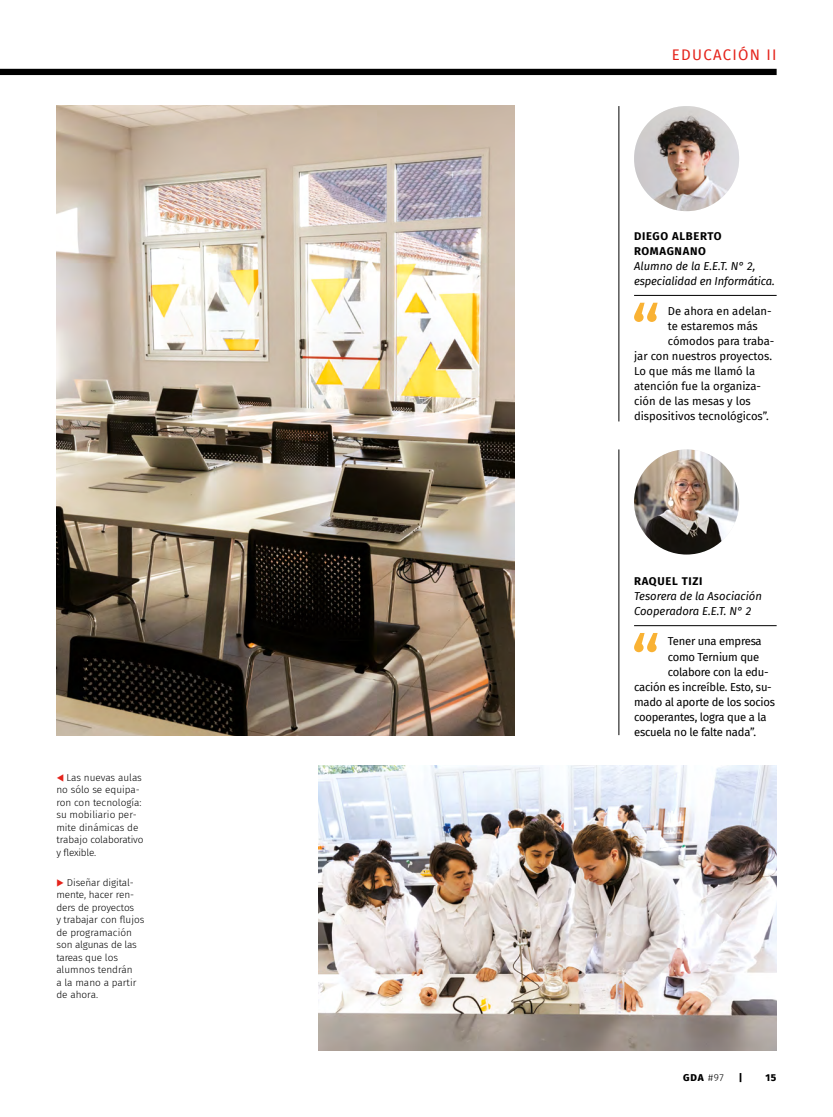
<style>
.page{position:relative;width:833px;height:1117px;background:#fff}
.page>*{position:absolute;margin:0;border:0;box-sizing:border-box;transform-origin:0 0}
.t1{font:73px "Fira Sans";color:#f9b234}
.t2{font:15px "Fira Sans";letter-spacing:.085em;color:#e5231b}
.t3{font:11.25px "Fira Sans";color:#000}
.t4{font:11.25px "Fira Sans";letter-spacing:-.02em;color:#000}
.t5{font:italic 11.25px/15px "Fira Sans";letter-spacing:-.005em;color:#000}
.t6{font:700 11.25px/15px "Fira Sans";letter-spacing:.06em;color:#000}
.t7{font:300 10px/12.5px "Fira Sans";letter-spacing:-.01em;color:#000}
.t8{font:800 10px "Fira Sans";color:#000}
.s1{color:#e5231b}
.s2{font-weight:300}
</style>
<div class="page">
<div style="left:0;top:69px;width:776px;height:6px;background:#000"></div>
<img style="left:56px;top:105px;width:458px;height:630px">
<img style="left:319px;top:765px;width:457px;height:285px">
<hr style="left:618px;top:449px;width:1px;height:286px;background:#000">
<img style="left:634px;top:449px;width:105px;height:105px;border-radius:52px">
<hr style="left:634px;top:625px;width:142px;height:1px;background:#000">
<hr style="left:618px;top:106px;width:1px;height:315px;background:#000">
<img style="left:634px;top:106px;width:105px;height:105px;border-radius:52px">
<hr style="left:634px;top:295px;width:142px;height:1px;background:#000">
<p class="t7" style="left:56px;top:770px;width:89px"><span class="s1">▼</span> Las nuevas aulas no sólo se equipa&shy;ron con tecnología: su mobiliario per&shy;mite dinámicas de trabajo colaborativo y flexible.</p>
<p class="t7" style="left:56px;top:875px;width:90px"><span class="s1">◆</span> Diseñar digital&shy;mente, hacer ren&shy;ders de proyectos<br>y trabajar con flujos de programación son algunas de las tareas que los alumnos tendrán<br>a la mano a partir de ahora.</p>
<h2 class="t2" style="left:672px;top:43px;width:106px">EDUCACIÓN II</h2>
<p class="t6" style="left:634px;top:228px;width:89px">DIEGO ALBERTO<br>ROMAGNANO</p>
<p class="t5" style="left:634px;top:258px;width:142px">Alumno de la E.E.T. N° 2, especialidad en Informática.</p>
<h1 class="t1" style="left:631px;top:277px;width:31px">“</h1>
<p class="t3" style="left:668px;top:303px;width:105px">De ahora en adelan-</p>
<p class="t3" style="left:668px;top:318px;width:91px">te estaremos más</p>
<p class="t3" style="left:668px;top:333px;width:108px">cómodos para traba-</p>
<p class="t3" style="left:634px;top:348px;width:139px">jar con nuestros proyectos.</p>
<p class="t3" style="left:634px;top:363px;width:123px">Lo que más me llamó la</p>
<p class="t3" style="left:634px;top:378px;width:128px">atención fue la organiza-</p>
<p class="t3" style="left:634px;top:393px;width:118px">ción de las mesas y los</p>
<p class="t3" style="left:634px;top:408px;width:136px">dispositivos tecnológicos”.</p>
<p class="t6" style="left:634px;top:573px;width:70px">RAQUEL TIZI</p>
<p class="t5" style="left:634px;top:588px;width:129px">Tesorera de la Asociación<br>Cooperadora E.E.T. N° 2</p>
<h1 class="t1" style="left:631px;top:607px;width:31px">“</h1>
<p class="t4" style="left:668px;top:633px;width:95px">Tener una empresa</p>
<p class="t4" style="left:668px;top:648px;width:93px">como Ternium que</p>
<p class="t4" style="left:668px;top:663px;width:102px">colabore con la edu-</p>
<p class="t4" style="left:634px;top:678px;width:139px">cación es increíble. Esto, su-</p>
<p class="t4" style="left:634px;top:693px;width:143px">mado al aporte de los socios</p>
<p class="t4" style="left:634px;top:708px;width:134px">cooperantes, logra que a la</p>
<p class="t4" style="left:634px;top:723px;width:123px">escuela no le falte nada”.</p>
<p class="t8" style="left:683px;top:1068px;width:42px">GDA <span class="s2">#97</span></p>
<p class="t8" style="left:739px;top:1068px;width:5px">|</p>
<p class="t8" style="left:765px;top:1068px;width:12px">15</p>
</div>
